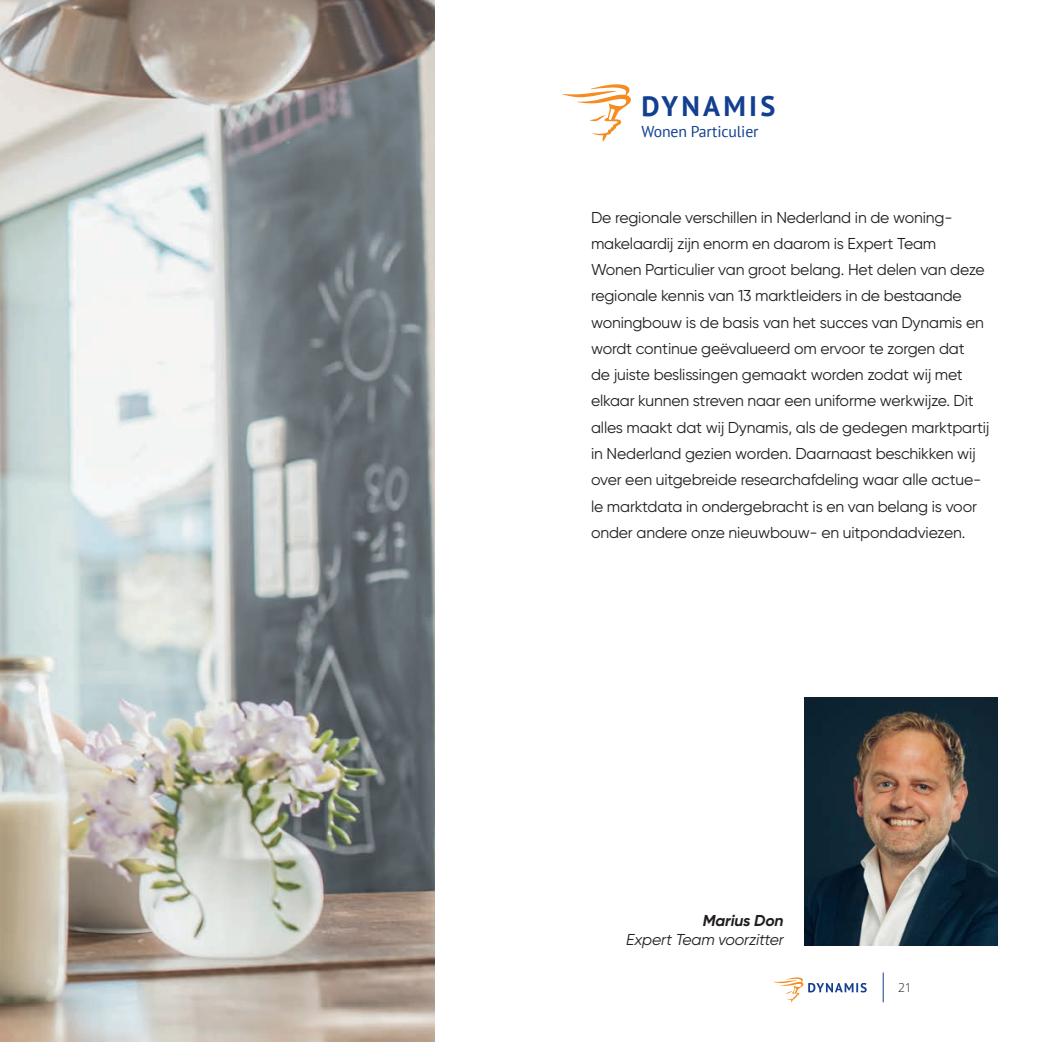
<style>
.page{position:relative;width:1042px;height:1042px;background:#fff}
.page>*{position:absolute;margin:0;border:0;box-sizing:border-box;transform-origin:0 0}
.t1{font:700 28.18px "PT Sans";letter-spacing:.115em;color:#123f90}
.t2{font:15.75px/26.2px "Gilroy";letter-spacing:-.01em;color:#231f20}
._01_Fotobijschrift{font:italic 15.75px "Gilroy";letter-spacing:-.01em;color:#231f20}
.t3{font:15.75px "PT Sans";letter-spacing:-.01em;color:#123f90}
._01_Fotobijschrift-2{font:italic 700 15.75px "Gilroy";letter-spacing:-.01em;color:#231f20}
.t4{font:300 12.25px "Open Sans";color:#231f20}
</style>
<div class="page">
<svg style="left:773px;top:977px;width:93px;height:25px"></svg>
<hr style="left:883px;top:972px;width:1px;height:30px;background:#123f90">
<svg style="left:562px;top:84px;width:69px;height:57px"></svg>
<img style="left:804px;top:697px;width:193px;height:248px">
<img style="left:0;top:0;width:434px;height:1042px">
<p class="t1" style="left:641px;top:88px;width:136px">DYNAMIS</p>
<p class="t3" style="left:641px;top:121px;width:118px">Wonen Particulier</p>
<p class="t2" style="left:591px;top:204px;width:400px">De regionale verschillen in Nederland in de woning&shy;makelaardij zijn enorm en daarom is Expert Team Wonen Particulier van groot belang. Het delen van deze regionale kennis van 13 marktleiders in de bestaande woningbouw is de basis van het succes van Dynamis en wordt continue geëvalueerd om ervoor te zorgen dat<br>de juiste beslissingen gemaakt worden zodat wij met elkaar kunnen streven naar een uniforme werkwijze. Dit alles maakt dat wij Dynamis, als de gedegen marktpartij in Nederland gezien worden. Daarnaast beschikken wij over een uitgebreide researchafdeling waar alle actue&shy;le marktdata in ondergebracht is en van belang is voor onder andere onze nieuwbouw- en uitpondadviezen.</p>
<p class="_01_Fotobijschrift-2" style="left:703px;top:910px;width:82px">Marius Don</p>
<p class="_01_Fotobijschrift" style="left:626px;top:930px;width:159px">Expert Team voorzitter</p>
<p class="t4" style="left:898px;top:979px;width:15px">21</p>
</div>
